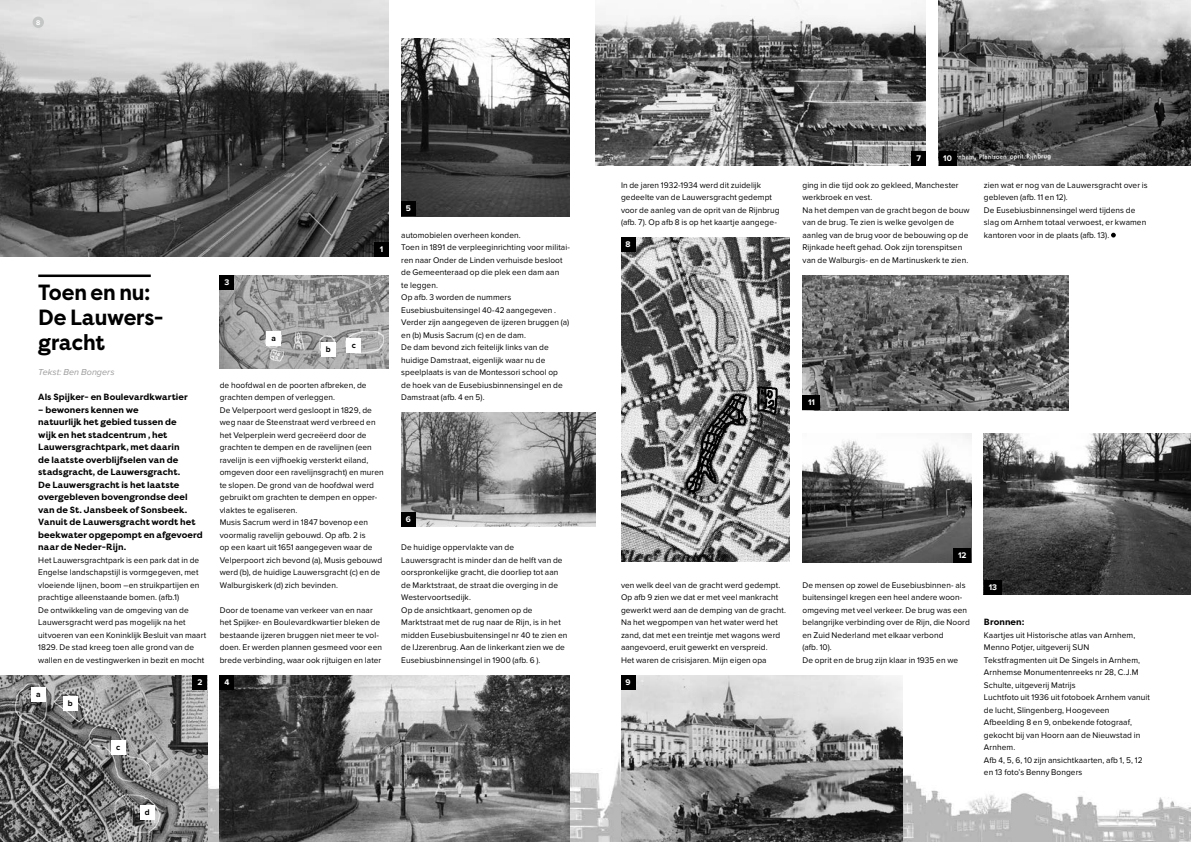
<style>
.page{position:relative;width:1191px;height:842px;background:#fff}
.page>*{position:absolute;margin:0;border:0;box-sizing:border-box;transform-origin:0 0}
.C_-_2_-_kop_lijn_kle{font:22px/25px "Wijkkrant Filson Bold";letter-spacing:-.01em;color:#000;scale:.94 1}
.B_-_Intro_tekst{font:9px/12.5px "Wijkkrant Filson Bold";letter-spacing:.005em;color:#000}
.F_-_Auteur{font:italic 9px "Proxima Nova";color:#9b9b9b}
.D_-_Tussenkop{font:9px "Wijkkrant Filson Bold";letter-spacing:.005em;color:#000}
.A_-_Body_tekst{font:8.5px/12.5px "Proxima Nova";letter-spacing:.01em;color:#000}
.A_-_Body_tekst-2{font:700 8.5px "Proxima Nova";letter-spacing:.005em;color:#fff}
.A_-_Body_tekst-3{font:700 8.5px "Proxima Nova";color:#000}
.K_-_Paginacijfers{font:700 7px "Proxima Nova";color:#fff}
</style>
<div class="page">
<img style="left:0;top:255px;width:1191px;height:587px">
<svg style="left:1111px;top:233px;width:4px;height:5px"></svg>
<hr style="left:38px;top:275px;width:113px;height:2px;background:#000">
<img style="left:0;top:675px;width:207px;height:167px">
<img style="left:220px;top:275px;width:168px;height:93px">
<img style="left:220px;top:675px;width:350px;height:167px">
<img style="left:401px;top:38px;width:169px;height:178px">
<img style="left:401px;top:413px;width:194px;height:113px">
<img style="left:0;top:0;width:388px;height:256px">
<div style="left:374px;top:242px;width:14px;height:14px;background:#000"></div>
<div style="left:31px;top:688px;width:14px;height:14px;background:#fff"></div>
<div style="left:63px;top:696px;width:14px;height:14px;background:#fff"></div>
<div style="left:111px;top:740px;width:14px;height:14px;background:#fff"></div>
<div style="left:140px;top:805px;width:14px;height:15px;background:#fff"></div>
<div style="left:266px;top:331px;width:15px;height:15px;background:#fff"></div>
<div style="left:321px;top:342px;width:14px;height:14px;background:#fff"></div>
<div style="left:347px;top:338px;width:14px;height:15px;background:#fff"></div>
<div style="left:193px;top:675px;width:14px;height:14px;background:#000"></div>
<div style="left:220px;top:275px;width:14px;height:14px;background:#000"></div>
<div style="left:220px;top:675px;width:14px;height:14px;background:#000"></div>
<div style="left:401px;top:202px;width:14px;height:14px;background:#000"></div>
<div style="left:401px;top:512px;width:14px;height:14px;background:#000"></div>
<img style="left:802px;top:275px;width:266px;height:135px">
<img style="left:621px;top:238px;width:168px;height:323px">
<img style="left:621px;top:675px;width:281px;height:167px">
<img style="left:984px;top:433px;width:207px;height:162px">
<div style="left:621px;top:238px;width:14px;height:14px;background:#000"></div>
<div style="left:621px;top:675px;width:14px;height:14px;background:#000"></div>
<img style="left:595px;top:0;width:331px;height:166px">
<div style="left:911px;top:152px;width:15px;height:14px;background:#000"></div>
<div style="left:802px;top:396px;width:18px;height:14px;background:#000"></div>
<img style="left:802px;top:433px;width:169px;height:129px">
<div style="left:953px;top:548px;width:18px;height:14px;background:#000"></div>
<div style="left:984px;top:580px;width:17px;height:15px;background:#000"></div>
<div style="left:33px;top:17px;width:11px;height:11px;background:#c4c5c5;border-radius:50%"></div>
<img style="left:938px;top:0;width:253px;height:166px">
<div style="left:938px;top:152px;width:18px;height:14px;background:#000"></div>
<p class="K_-_Paginacijfers" style="left:36px;top:18px;width:6px">8</p>
<p class="C_-_2_-_kop_lijn_kle" style="left:38px;top:280px;width:135px">Toen en nu:<br>De Lauwers&shy;gracht</p>
<p class="F_-_Auteur" style="left:38px;top:367px;width:78px">Tekst: Ben Bongers</p>
<p class="B_-_Intro_tekst" style="left:38px;top:391px;width:151px">Als Spijker- en Boulevardkwartier</p>
<p class="B_-_Intro_tekst" style="left:38px;top:403px;width:166px">– bewoners kennen we<br>natuurlijk het gebied tussen de<br>wijk en het stadcentrum , het<br>Lauwersgrachtpark, met daarin<br>de laatste overblijfselen van de stadsgracht, de Lauwersgracht.<br>De Lauwersgracht is het laatste overgebleven bovengrondse deel van de St. Jansbeek of Sonsbeek.<br>Vanuit de Lauwersgracht wordt het beekwater opgepompt en afgevoerd naar de Neder-Rijn.</p>
<p class="A_-_Body_tekst" style="left:38px;top:554px;width:163px">Het Lauwersgrachtpark is een park dat in de Engelse landschapstijl is vormgegeven, met vloeiende lijnen, boom –en struikpartijen en prachtige alleenstaande bomen. (afb.1)</p>
<p class="A_-_Body_tekst" style="left:38px;top:604px;width:169px">De ontwikkeling van de omgeving van de Lauwersgracht werd pas mogelijk na het uitvoeren van een Koninklijk Besluit van maart 1829. De stad kreeg toen alle grond van de wallen en de vestingwerken in bezit en mocht</p>
<p class="A_-_Body_tekst-3" style="left:36px;top:689px;width:6px">a</p>
<p class="A_-_Body_tekst-3" style="left:68px;top:698px;width:6px">b</p>
<p class="A_-_Body_tekst-2" style="left:197px;top:677px;width:6px">2</p>
<p class="A_-_Body_tekst-2" style="left:224px;top:277px;width:6px">3</p>
<p class="A_-_Body_tekst-3" style="left:271px;top:333px;width:6px">a</p>
<p class="A_-_Body_tekst-2" style="left:380px;top:244px;width:5px">1</p>
<p class="A_-_Body_tekst-3" style="left:326px;top:344px;width:6px">b</p>
<p class="A_-_Body_tekst-3" style="left:352px;top:340px;width:6px">c</p>
<p class="A_-_Body_tekst" style="left:220px;top:379px;width:148px">de hoofdwal en de poorten afbreken, de grachten dempen of verleggen.</p>
<p class="A_-_Body_tekst" style="left:220px;top:404px;width:165px">De Velperpoort werd gesloopt in 1829, de weg naar de Steenstraat werd verbreed en het Velperplein werd gecreëerd door de grachten te dempen en de ravelijnen (een ravelijn is een vijfhoekig versterkt eiland, omgeven door een ravelijnsgracht) en muren te slopen. De grond van de hoofdwal werd gebruikt om grachten te dempen en opper&shy;vlaktes te egaliseren.</p>
<p class="A_-_Body_tekst" style="left:220px;top:516px;width:164px">Musis Sacrum werd in 1847 bovenop een voormalig ravelijn gebouwd. Op afb. 2 is<br>op een kaart uit 1651 aangegeven waar de Velperpoort zich bevond (a), Musis gebouwd werd (b), de huidige Lauwersgracht (c) en de Walburgiskerk (d) zich bevinden.</p>
<p class="A_-_Body_tekst" style="left:220px;top:604px;width:164px">Door de toename van verkeer van en naar het Spijker- en Boulevardkwartier bleken de bestaande ijzeren bruggen niet meer te vol&shy;doen. Er werden plannen gesmeed voor een brede verbinding, waar ook rijtuigen en later</p>
<p class="A_-_Body_tekst-2" style="left:224px;top:677px;width:6px">4</p>
<p class="A_-_Body_tekst-3" style="left:116px;top:742px;width:6px">c</p>
<p class="A_-_Body_tekst-2" style="left:406px;top:204px;width:7px">5</p>
<p class="A_-_Body_tekst" style="left:401px;top:229px;width:121px">automobielen overheen konden.</p>
<p class="A_-_Body_tekst" style="left:401px;top:241px;width:170px">Toen in 1891 de verpleeginrichting voor militai&shy;ren naar Onder de Linden verhuisde besloot de Gemeenteraad op die plek een dam aan<br>te leggen.</p>
<p class="A_-_Body_tekst" style="left:401px;top:291px;width:156px">Op afb. 3 worden de nummers<br>Eusebiusbuitensingel 40-42 aangegeven .</p>
<p class="A_-_Body_tekst" style="left:401px;top:316px;width:170px">Verder zijn aangegeven de ijzeren bruggen (a) en (b) Musis Sacrum (c) en de dam.</p>
<p class="A_-_Body_tekst" style="left:401px;top:341px;width:163px">De dam bevond zich feitelijk links van de huidige Damstraat, eigenlijk waar nu de speelplaats is van de Montessori school op de hoek van de Eusebiusbinnensingel en de Damstraat (afb. 4 en 5).</p>
<p class="A_-_Body_tekst-2" style="left:406px;top:514px;width:7px">6</p>
<p class="A_-_Body_tekst" style="left:401px;top:541px;width:163px">De huidige oppervlakte van de Lauwersgracht is minder dan de helft van de oorspronkelijke gracht, die doorliep tot aan de Marktstraat, de straat die overging in de Westervoortsedijk.</p>
<p class="A_-_Body_tekst" style="left:401px;top:604px;width:168px">Op de ansichtkaart, genomen op de Marktstraat met de rug naar de Rijn, is in het midden Eusebiusbuitensingel nr 40 te zien en de IJzerenbrug. Aan de linkerkant zien we de Eusebiusbinnensingel in 1900 (afb. 6 ).</p>
<p class="A_-_Body_tekst-3" style="left:145px;top:807px;width:6px">d</p>
<p class="A_-_Body_tekst" style="left:621px;top:179px;width:160px">In de jaren 1932-1934 werd dit zuidelijk gedeelte van de Lauwersgracht gedempt voor de aanleg van de oprit van de Rijnbrug (afb. 7). Op afb 8 is op het kaartje aangege-</p>
<p class="A_-_Body_tekst-2" style="left:625px;top:239px;width:7px">8</p>
<p class="A_-_Body_tekst-2" style="left:916px;top:153px;width:6px">7</p>
<p class="A_-_Body_tekst-2" style="left:943px;top:153px;width:10px">10</p>
<p class="A_-_Body_tekst" style="left:802px;top:179px;width:158px">ging in die tijd ook zo gekleed, Manchester werkbroek en vest.</p>
<p class="A_-_Body_tekst" style="left:802px;top:204px;width:169px">Na het dempen van de gracht begon de bouw van de brug. Te zien is welke gevolgen de aanleg van de brug voor de bebouwing op de Rijnkade heeft gehad. Ook zijn torenspitsen van de Walburgis- en de Martinuskerk te zien.</p>
<p class="A_-_Body_tekst" style="left:984px;top:179px;width:165px">zien wat er nog van de Lauwersgracht over is gebleven (afb. 11 en 12).</p>
<p class="A_-_Body_tekst" style="left:984px;top:204px;width:164px">De Eusebiusbinnensingel werd tijdens de slag om Arnhem totaal verwoest, er kwamen kantoren voor in de plaats (afb. 13).</p>
<p class="A_-_Body_tekst-2" style="left:808px;top:398px;width:8px">11</p>
<p class="A_-_Body_tekst" style="left:621px;top:579px;width:167px">ven welk deel van de gracht werd gedempt.<br>Op afb 9 zien we dat er met veel mankracht gewerkt werd aan de demping van de gracht.<br>Na het wegpompen van het water werd het zand, dat met een treintje met wagons werd aangevoerd, eruit gewerkt en verspreid.<br>Het waren de crisisjaren. Mijn eigen opa</p>
<p class="A_-_Body_tekst-2" style="left:625px;top:677px;width:7px">9</p>
<p class="A_-_Body_tekst-2" style="left:958px;top:550px;width:10px">12</p>
<p class="A_-_Body_tekst" style="left:802px;top:579px;width:169px">De mensen op zowel de Eusebiusbinnen- als buitensingel kregen een heel andere woon&shy;omgeving met veel verkeer. De brug was een belangrijke verbinding over de Rijn, die Noord en Zuid Nederland met elkaar verbond<br>(afb. 10).</p>
<p class="A_-_Body_tekst" style="left:802px;top:654px;width:157px">De oprit en de brug zijn klaar in 1935 en we</p>
<p class="A_-_Body_tekst-2" style="left:988px;top:582px;width:10px">13</p>
<p class="D_-_Tussenkop" style="left:984px;top:616px;width:42px">Bronnen:</p>
<p class="A_-_Body_tekst" style="left:984px;top:629px;width:153px">Kaartjes uit Historische atlas van Arnhem,<br>Menno Potjer, uitgeverij SUN</p>
<p class="A_-_Body_tekst" style="left:984px;top:654px;width:158px">Tekstfragmenten uit De Singels in Arnhem,<br>Arnhemse Monumentenreeks nr 28, C.J.M<br>Schulte, uitgeverij Matrijs</p>
<p class="A_-_Body_tekst" style="left:984px;top:691px;width:167px">Luchtfoto uit 1936 uit fotoboek Arnhem vanuit de lucht, Slingenberg, Hoogeveen</p>
<p class="A_-_Body_tekst" style="left:984px;top:716px;width:158px">Afbeelding 8 en 9, onbekende fotograaf, gekocht bij van Hoorn aan de Nieuwstad in<br>Arnhem.</p>
<p class="A_-_Body_tekst" style="left:984px;top:754px;width:160px">Afb 4, 5, 6, 10 zijn ansichtkaarten, afb 1, 5, 12 en 13 foto’s Benny Bongers</p>
</div>
